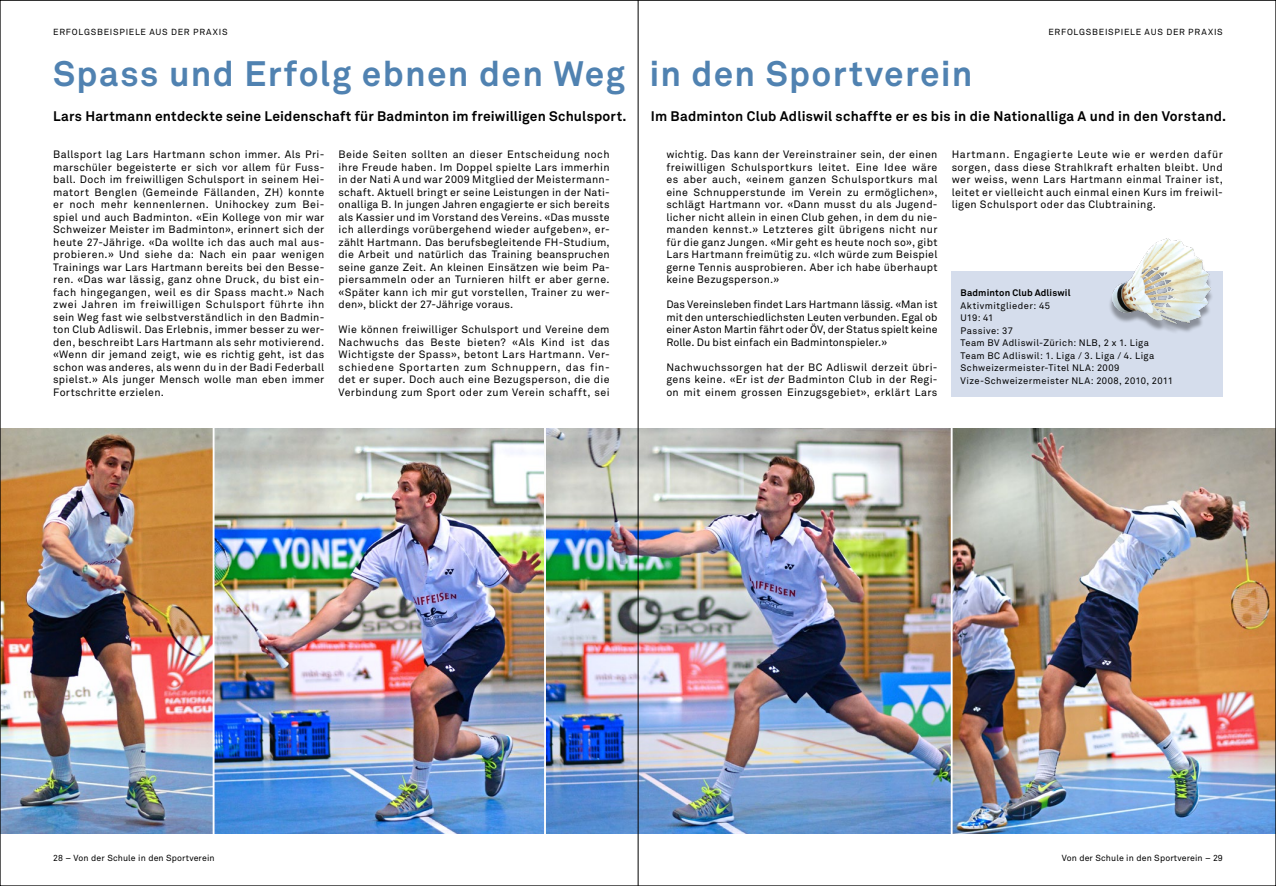
<style>
.page{position:relative;width:1276px;height:886px;background:#fff}
.page>*{position:absolute;margin:0;border:0;box-sizing:border-box;transform-origin:0 0}
.t1{font:700 35px "Akkurat Office";letter-spacing:.035em;color:#5082b1}
.t2{font:700 13.75px "Akkurat Office";letter-spacing:.015em;color:#000}
.t3{font:10.62px/12.5px "Akkurat Office";letter-spacing:.03em;color:#000;text-align:justify}
.t4{font:9.38px/12.5px "Akkurat Office";letter-spacing:.045em;color:#000}
.t5{font:700 9.38px "Akkurat Office";letter-spacing:.015em;color:#000}
.t6{font:8.75px "Akkurat Office";letter-spacing:.015em;color:#000}
.t7{font:8.75px "Akkurat Office";letter-spacing:.075em;color:#000}
.s1{font-style:italic}
</style>
<div class="page">
<img style="left:2px;top:428px;width:1272px;height:405px">
<div style="left:951px;top:271px;width:271px;height:125px;background:#d5ddec"></div>
<hr style="left:213px;top:421px;width:1px;height:420px;background:#fff">
<hr style="left:544px;top:421px;width:2px;height:420px;background:#fff">
<hr style="left:950px;top:421px;width:2px;height:420px;background:#fff">
<img style="left:1110px;top:238px;width:113px;height:95px">
<hr style="left:638px;top:0;width:1px;height:886px;background:#000">
<p class="t7" style="left:53px;top:27px;width:176px">ERFOLGSBEISPIELE AUS DER PRAXIS</p>
<p class="t7" style="left:1048px;top:27px;width:176px">ERFOLGSBEISPIELE AUS DER PRAXIS</p>
<h1 class="t1" style="left:53px;top:52px;width:921px">Spass und Erfolg ebnen den Weg in den Sportverein</h1>
<p class="t2" style="left:53px;top:108px;width:575px">Lars Hartmann entdeckte seine Leidenschaft für Badminton im freiwilligen Schulsport.</p>
<p class="t2" style="left:651px;top:108px;width:577px">Im Badminton Club Adliswil schaffte er es bis in die Nationalliga A und in den Vorstand.</p>
<p class="t3" style="left:53px;top:149px;width:273px">Ballsport lag Lars Hartmann schon immer. Als Pri&shy;marschüler begeisterte er sich vor allem für Fuss&shy;ball. Doch im freiwilligen Schulsport in seinem Hei&shy;matort Benglen (Gemeinde Fällanden, ZH) konnte er noch mehr kennenlernen. Unihockey zum Bei&shy;spiel und auch Badminton. «Ein Kollege von mir war Schweizer Meister im Badminton», erinnert sich der heute 27-Jährige. «Da wollte ich das auch mal aus&shy;probieren.» Und siehe da: Nach ein paar wenigen Trainings war Lars Hartmann bereits bei den Besse&shy;ren. «Das war lässig, ganz ohne Druck, du bist ein&shy;fach hingegangen, weil es dir Spass macht.» Nach zwei Jahren im freiwilligen Schulsport führte ihn sein Weg fast wie selbstverständlich in den Badmin&shy;ton Club Adliswil. Das Erlebnis, immer besser zu wer&shy;den, beschreibt Lars Hartmann als sehr motivierend. «Wenn dir jemand zeigt, wie es richtig geht, ist das schon was anderes, als wenn du in der Badi Federball spielst.» Als junger Mensch wolle man eben immer Fortschritte erzielen.</p>
<p class="t3" style="left:338px;top:149px;width:273px">Beide Seiten sollten an dieser Entscheidung noch ihre Freude haben. Im Doppel spielte Lars immerhin in der Nati A und war 2009 Mitglied der Meistermann&shy;schaft. Aktuell bringt er seine Leistungen in der Nati&shy;onalliga B. In jungen Jahren engagierte er sich bereits als Kassier und im Vorstand des Vereins. «Das musste ich allerdings vorübergehend wieder aufgeben», er&shy;zählt Hartmann. Das berufsbegleitende FH-Studium, die Arbeit und natürlich das Training beanspruchen seine ganze Zeit. An kleinen Einsätzen wie beim Pa&shy;piersammeln oder an Turnieren hilft er aber gerne. «Später kann ich mir gut vorstellen, Trainer zu wer&shy;den», blickt der 27-Jährige voraus.</p>
<p class="t3" style="left:338px;top:324px;width:273px">Wie können freiwilliger Schulsport und Vereine dem Nachwuchs das Beste bieten? «Als Kind ist das Wichtigste der Spass», betont Lars Hartmann. Ver&shy;schiedene Sportarten zum Schnuppern, das fin&shy;det er super. Doch auch eine Bezugsperson, die die Verbindung zum Sport oder zum Verein schafft, sei</p>
<p class="t3" style="left:666px;top:149px;width:273px">wichtig. Das kann der Vereinstrainer sein, der einen freiwilligen Schulsportkurs leitet. Eine Idee wäre es aber auch, «einem ganzen Schulsportkurs mal eine Schnupperstunde im Verein zu ermöglichen», schlägt Hartmann vor. «Dann musst du als Jugend&shy;licher nicht allein in einen Club gehen, in dem du nie&shy;manden kennst.» Letzteres gilt übrigens nicht nur für die ganz Jungen. «Mir geht es heute noch so», gibt Lars Hartmann freimütig zu. «Ich würde zum Beispiel gerne Tennis ausprobieren. Aber ich habe überhaupt keine Bezugsperson.»</p>
<p class="t3" style="left:666px;top:299px;width:273px">Das Vereinsleben findet Lars Hartmann lässig. «Man ist mit den unterschiedlichsten Leuten verbunden. Egal ob einer Aston Martin fährt oder ÖV, der Status spielt keine Rolle. Du bist einfach ein Badmintonspieler.»</p>
<p class="t3" style="left:666px;top:361px;width:273px">Nachwuchssorgen hat der BC Adliswil derzeit übri&shy;gens keine. «Er ist <span class="s1">der</span> Badminton Club in der Regi&shy;on mit einem grossen Einzugsgebiet», erklärt Lars</p>
<p class="t3" style="left:951px;top:149px;width:273px">Hartmann. Engagierte Leute wie er werden dafür sorgen, dass diese Strahlkraft erhalten bleibt. Und wer weiss, wenn Lars Hartmann einmal Trainer ist, leitet er vielleicht auch einmal einen Kurs im freiwil&shy;ligen Schulsport oder das Clubtraining.</p>
<p class="t5" style="left:960px;top:287px;width:111px">Badminton Club Adliswil</p>
<p class="t4" style="left:960px;top:299px;width:214px">Aktivmitglieder: 45<br>U19: 41<br>Passive: 37<br>Team BV Adliswil-Zürich: NLB, 2 x 1. Liga<br>Team BC Adliswil: 1. Liga / 3. Liga / 4. Liga<br>Schweizermeister-Titel NLA: 2009<br>Vize-Schweizermeister NLA: 2008, 2010, 2011</p>
<p class="t6" style="left:53px;top:853px;width:163px">28 – Von der Schule in den Sportverein</p>
<p class="t6" style="left:1061px;top:853px;width:163px">Von der Schule in den Sportverein – 29</p>
</div>
